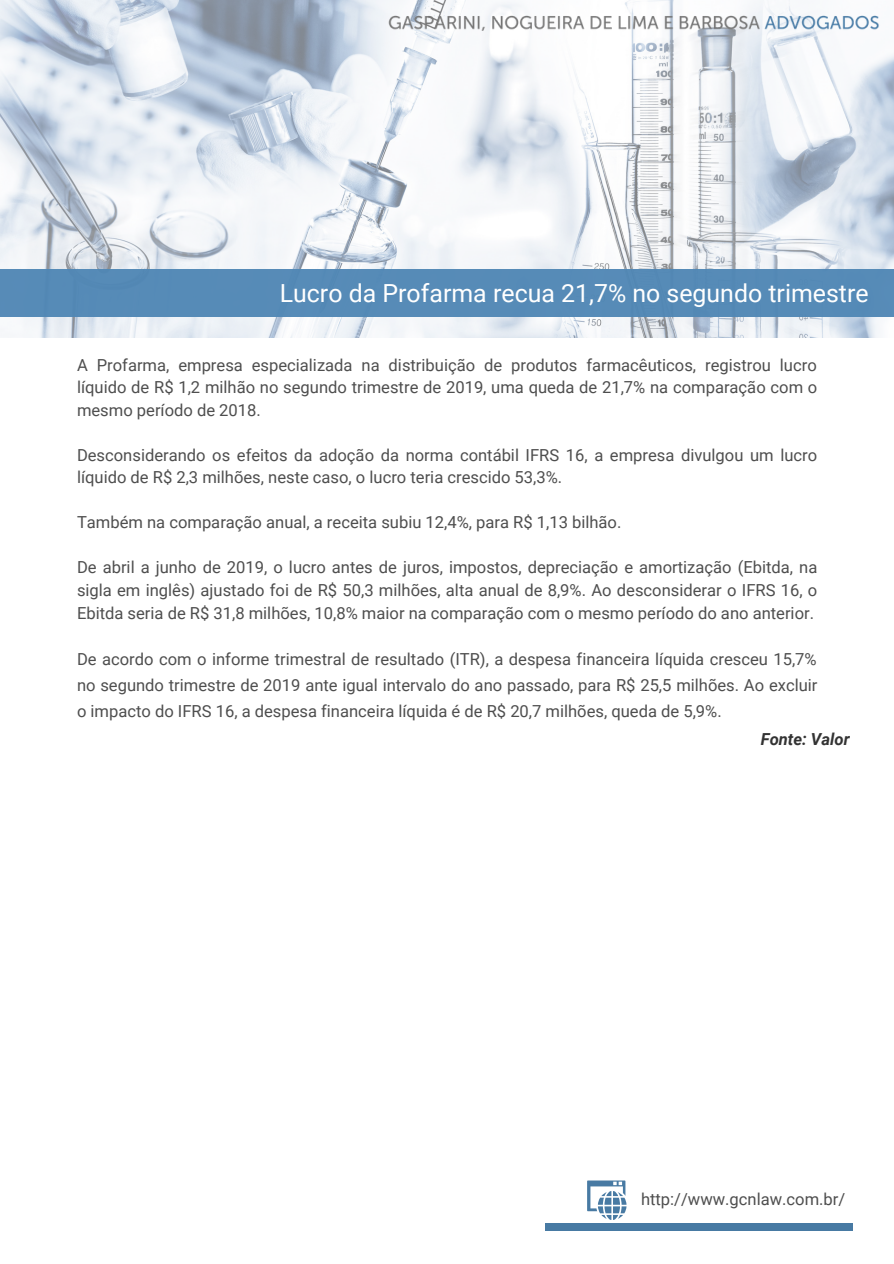
<style>
.page{position:relative;width:894px;height:1264px;background:#fff}
.page>*{position:absolute;margin:0;border:0;box-sizing:border-box;transform-origin:0 0}
.t1{font:24.9px "Roboto";color:#fff}
.t2{font:16.5px/22.5px "Roboto";color:#4e4e4e;text-align:justify}
.t3{font:italic 700 16.5px "Roboto";color:#333}
</style>
<div class="page">
<img style="left:0;top:0;width:893px;height:338px">
<div style="left:0;top:270px;width:893px;height:46px;background:#5087b5"></div>
<div style="left:545px;top:1223px;width:307px;height:8px;background:#487aa3"></div>
<svg style="left:587px;top:1180px;width:39px;height:39px"></svg>
<img style="left:385px;top:0;width:498px;height:47px">
<h1 class="t1" style="left:280px;top:279px;width:590px">Lucro da Profarma recua 21,7% no segundo trimestre</h1>
<p class="t2" style="left:77px;top:354px;width:741px">A Profarma, empresa especializada na distribuição de produtos farmacêuticos, registrou lucro líquido de R$ 1,2 milhão no segundo trimestre de 2019, uma queda de 21,7% na comparação com o mesmo período de 2018.</p>
<p class="t2" style="left:77px;top:444px;width:741px">Desconsiderando os efeitos da adoção da norma contábil IFRS 16, a empresa divulgou um lucro líquido de R$ 2,3 milhões, neste caso, o lucro teria crescido 53,3%.</p>
<p class="t2" style="left:77px;top:511px;width:545px">Também na comparação anual, a receita subiu 12,4%, para R$ 1,13 bilhão.</p>
<p class="t2" style="left:77px;top:556px;width:741px">De abril a junho de 2019, o lucro antes de juros, impostos, depreciação e amortização (Ebitda, na sigla em inglês) ajustado foi de R$ 50,3 milhões, alta anual de 8,9%. Ao desconsiderar o IFRS 16, o Ebitda seria de R$ 31,8 milhões, 10,8% maior na comparação com o mesmo período do ano anterior.</p>
<p class="t2" style="left:77px;top:646px;width:741px;line-height:26px">De acordo com o informe trimestral de resultado (ITR), a despesa financeira líquida cresceu 15,7% no segundo trimestre de 2019 ante igual intervalo do ano passado, para R$ 25,5 milhões. Ao excluir o impacto do IFRS 16, a despesa financeira líquida é de R$ 20,7 milhões, queda de 5,9%.</p>
<p class="t3" style="left:760px;top:729px;width:90px">Fonte: Valor</p>
<p class="t2" style="left:640px;top:1188px;width:206px">http://www.gcnlaw.com.br/</p>
</div>
